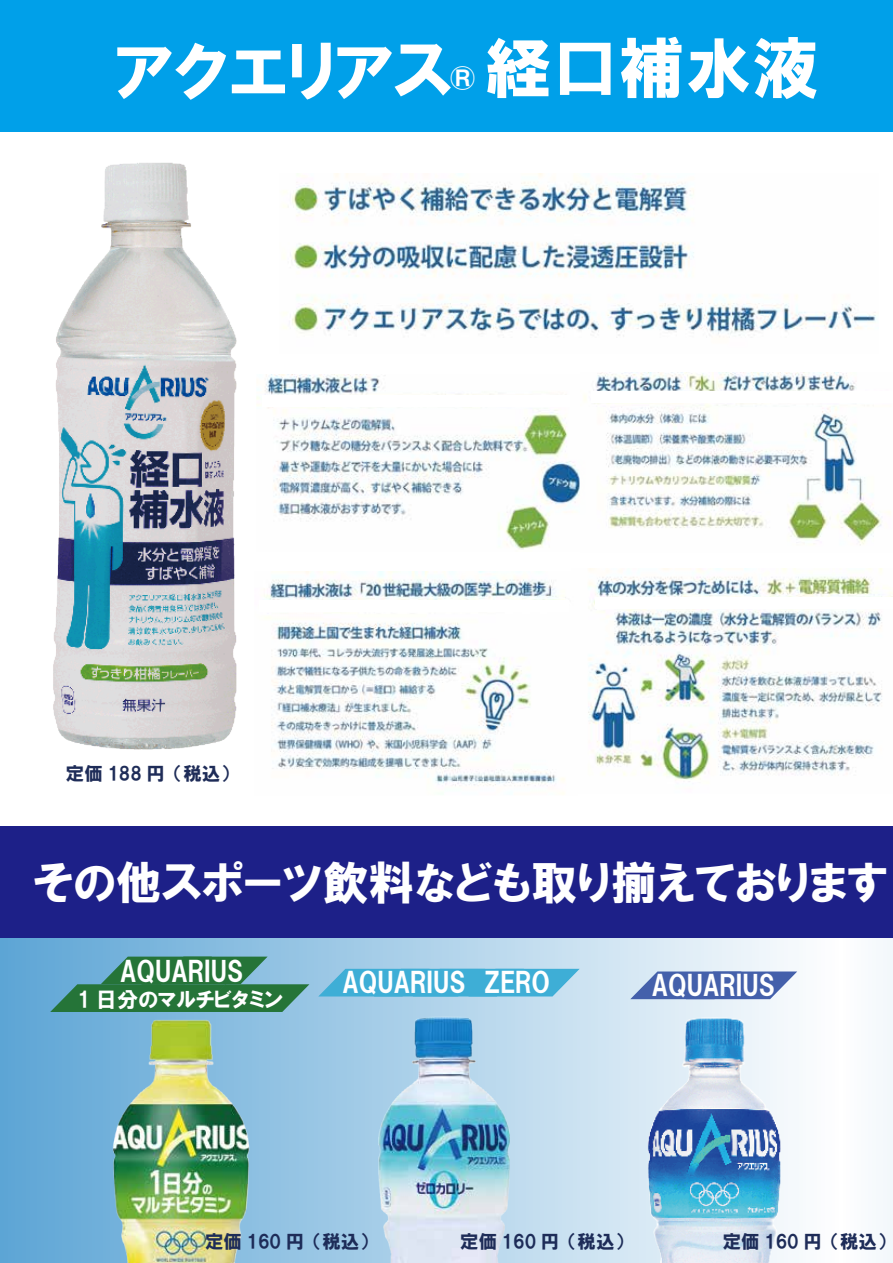
<style>
.page{position:relative;width:893px;height:1263px;background:#fff}
.page>*{position:absolute;margin:0;border:0;box-sizing:border-box;transform-origin:0 0}
.t1{font:66.75px "HGP Soei Kakugothic UB";color:#fff}
.t2{font:45.9px "HGP Soei Kakugothic UB";color:#fff}
.t3{font:27.6px "HGP Soei Kakugothic UB";color:#fff}
.t4{font:25.05px "HGP Soei Kakugothic UB";color:#fff}
.t5{font:21.3px "HGP Soei Kakugothic UB";color:#fff}
.t6{font:18.3px "HGS Soei Kakugothic UB";color:#1e2c58}
</style>
<div class="page">
<div style="left:0;top:850px;width:893px;height:413px;background:linear-gradient(to right,#5da5d5,#fff)"></div>
<div style="left:0;top:826px;width:893px;height:112px;background:#1d2088"></div>
<img style="left:366px;top:1007px;width:157px;height:256px">
<img style="left:101px;top:1012px;width:157px;height:251px">
<img style="left:639px;top:1011px;width:149px;height:252px">
<img style="left:53px;top:162px;width:184px;height:588px">
<img style="left:257px;top:374px;width:323px;height:176px">
<div style="left:262px;top:395px;width:308px;height:11px;background:#fff"></div>
<img style="left:584px;top:373px;width:307px;height:173px">
<div style="left:591px;top:391px;width:302px;height:11px;background:#fff"></div>
<img style="left:264px;top:571px;width:302px;height:223px">
<div style="left:259px;top:600px;width:310px;height:11px;background:#fff"></div>
<img style="left:588px;top:568px;width:305px;height:212px">
<div style="left:595px;top:597px;width:298px;height:11px;background:#fff"></div>
<svg style="left:50px;top:956px;width:259px;height:56px;background:#3e8768"></svg>
<svg style="left:630px;top:971px;width:167px;height:28px;background:#6079b8"></svg>
<svg style="left:318px;top:969px;width:262px;height:27px;background:#4ab2d8"></svg>
<div style="left:0;top:0;width:893px;height:132px;background:#00a0e9"></div>
<img style="left:283px;top:174px;width:594px;height:164px">
<h1 class="t1" style="left:115px;top:38px;width:339px">アクエリアス</h1>
<h3 class="t4" style="left:450px;top:66px;width:27px">®</h3>
<h1 class="t1" style="left:485px;top:34px;width:335px">経口補水液</h1>
<p class="t6" style="left:66px;top:764px;width:174px">定価 188 円（税込(</p>
<h2 class="t2" style="left:34px;top:859px;width:855px">その他スポーツ飲料なども取り揃えております</h2>
<h3 class="t3" style="left:120px;top:957px;width:125px">AQUARIUS</h3>
<p class="t5" style="left:77px;top:989px;width:208px">1 日分のマルチビタミン</p>
<h3 class="t3" style="left:343px;top:969px;width:209px">AQUARIUS　ZERO</h3>
<h3 class="t3" style="left:652px;top:971px;width:125px">AQUARIUS</h3>
<p class="t6" style="left:205px;top:1233px;width:174px">定価 160 円（税込）</p>
<p class="t6" style="left:460px;top:1233px;width:174px">定価 160 円（税込）</p>
<p class="t6" style="left:723px;top:1233px;width:174px">定価 160 円（税込(</p>
</div>
